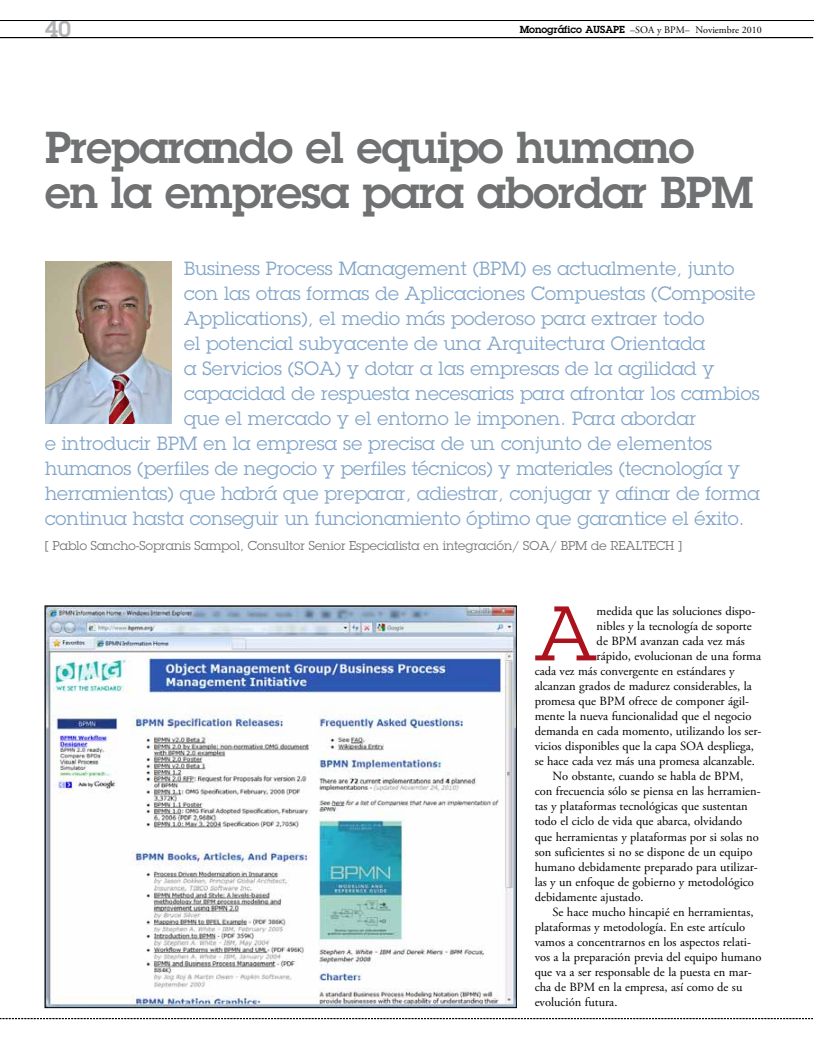
<style>
.page{position:relative;width:815px;height:1053px;background:#fff}
.page>*{position:absolute;margin:0;border:0;box-sizing:border-box;transform-origin:0 0}
.t1{font:75.5px "Lubalin Graph Std";color:#ab121c}
.t2{font:600 43.75px/45px "Lubalin Graph Std";letter-spacing:-.015em;color:#707172}
.t3{font:600 22.5px "Lubalin Graph Std";color:#b1b3b4}
.t4{font:18.75px "Lubalin Graph Std";letter-spacing:.01em;color:#80a4c9}
.t5{font:12.5px "Adobe Garamond Pro";color:#000}
.t6{font:12.5px "Lubalin Graph Std";color:#707172}
.t7{font:10px "Adobe Garamond Pro";color:#000}
.s1{font-family:"Lubalin Graph Std";font-weight:600}
</style>
<div class="page">
<hr style="left:0;top:37px;width:813px;height:1px;background:#000">
<svg style="left:0;top:1018px;width:813px;height:1px"></svg>
<hr style="left:0;top:20px;width:814px;height:1px;background:#000">
<img style="left:47px;top:607px;width:468px;height:398px">
<img style="left:45px;top:261px;width:126px;height:162px">
<h3 class="t3" style="left:45px;top:14px;width:28px">40</h3>
<p class="t7" style="left:520px;top:24px;width:244px"><span class="s1">Monográfico AUSAPE</span> –SOA y BPM– Noviembre 2010</p>
<h2 class="t2" style="left:45px;top:125px;width:710px">Preparando el equipo humano en la empresa para abordar BPM</h2>
<h3 class="t4" style="left:184px;top:256px;width:552px">Business Process Management (BPM) es actualmente, junto</h3>
<h3 class="t4" style="left:184px;top:281px;width:573px">con las otras formas de Aplicaciones Compuestas (Composite</h3>
<h3 class="t4" style="left:184px;top:306px;width:522px">Applications), el medio más poderoso para extraer todo</h3>
<h3 class="t4" style="left:184px;top:331px;width:523px">el potencial subyacente de una Arquitectura Orientada</h3>
<h3 class="t4" style="left:184px;top:356px;width:532px">a Servicios (SOA) y dotar a las empresas de la agilidad y</h3>
<h3 class="t4" style="left:184px;top:381px;width:577px">capacidad de respuesta necesarias para afrontar los cambios</h3>
<h3 class="t4" style="left:184px;top:406px;width:514px">que el mercado y el entorno le imponen. Para abordar</h3>
<h3 class="t4" style="left:45px;top:431px;width:669px">e introducir BPM en la empresa se precisa de un conjunto de elementos</h3>
<h3 class="t4" style="left:45px;top:456px;width:697px">humanos (perfiles de negocio y perfiles técnicos) y materiales (tecnología y</h3>
<h3 class="t4" style="left:45px;top:481px;width:716px">herramientas) que habrá que preparar, adiestrar, conjugar y afinar de forma</h3>
<h3 class="t4" style="left:45px;top:506px;width:701px">continua hasta conseguir un funcionamiento óptimo que garantice el éxito.</h3>
<p class="t6" style="left:45px;top:537px;width:638px">[ Pablo Sancho-Sopranis Sampol, Consultor Senior Especialista en integración/ SOA/ BPM de REALTECH ]</p>
<h1 class="t1" style="left:535px;top:586px;width:63px">A</h1>
<p class="t5" style="left:597px;top:604px;width:160px">medida que las soluciones dispo-</p>
<p class="t5" style="left:597px;top:619px;width:157px">nibles y la tecnología de soporte</p>
<p class="t5" style="left:597px;top:634px;width:150px">de BPM avanzan cada vez más</p>
<p class="t5" style="left:597px;top:649px;width:166px">rápido, evolucionan de una forma</p>
<p class="t5" style="left:535px;top:664px;width:202px">cada vez más convergente en estándares y</p>
<p class="t5" style="left:535px;top:679px;width:219px">alcanzan grados de madurez considerables, la</p>
<p class="t5" style="left:535px;top:694px;width:216px">promesa que BPM ofrece de componer ágil-</p>
<p class="t5" style="left:535px;top:709px;width:218px">mente la nueva funcionalidad que el negocio</p>
<p class="t5" style="left:535px;top:724px;width:228px">demanda en cada momento, utilizando los ser-</p>
<p class="t5" style="left:535px;top:739px;width:221px">vicios disponibles que la capa SOA despliega,</p>
<p class="t5" style="left:535px;top:754px;width:222px">se hace cada vez más una promesa alcanzable.</p>
<p class="t5" style="left:552px;top:769px;width:192px">No obstante, cuando se habla de BPM,</p>
<p class="t5" style="left:535px;top:784px;width:228px">con frecuencia sólo se piensa en las herramien-</p>
<p class="t5" style="left:535px;top:799px;width:215px">tas y plataformas tecnológicas que sustentan</p>
<p class="t5" style="left:535px;top:814px;width:209px">todo el ciclo de vida que abarca, olvidando</p>
<p class="t5" style="left:535px;top:829px;width:226px">que herramientas y plataformas por si solas no</p>
<p class="t5" style="left:535px;top:844px;width:219px">son suficientes si no se dispone de un equipo</p>
<p class="t5" style="left:535px;top:859px;width:225px">humano debidamente preparado para utilizar-</p>
<p class="t5" style="left:535px;top:874px;width:221px">las y un enfoque de gobierno y metodológico</p>
<p class="t5" style="left:535px;top:889px;width:110px">debidamente ajustado.</p>
<p class="t5" style="left:552px;top:904px;width:203px">Se hace mucho hincapié en herramientas,</p>
<p class="t5" style="left:535px;top:919px;width:212px">plataformas y metodología. En este artículo</p>
<p class="t5" style="left:535px;top:934px;width:218px">vamos a concentrarnos en los aspectos relati-</p>
<p class="t5" style="left:535px;top:949px;width:228px">vos a la preparación previa del equipo humano</p>
<p class="t5" style="left:535px;top:964px;width:219px">que va a ser responsable de la puesta en mar-</p>
<p class="t5" style="left:535px;top:979px;width:209px">cha de BPM en la empresa, así como de su</p>
<p class="t5" style="left:535px;top:994px;width:84px">evolución futura.</p>
</div>
